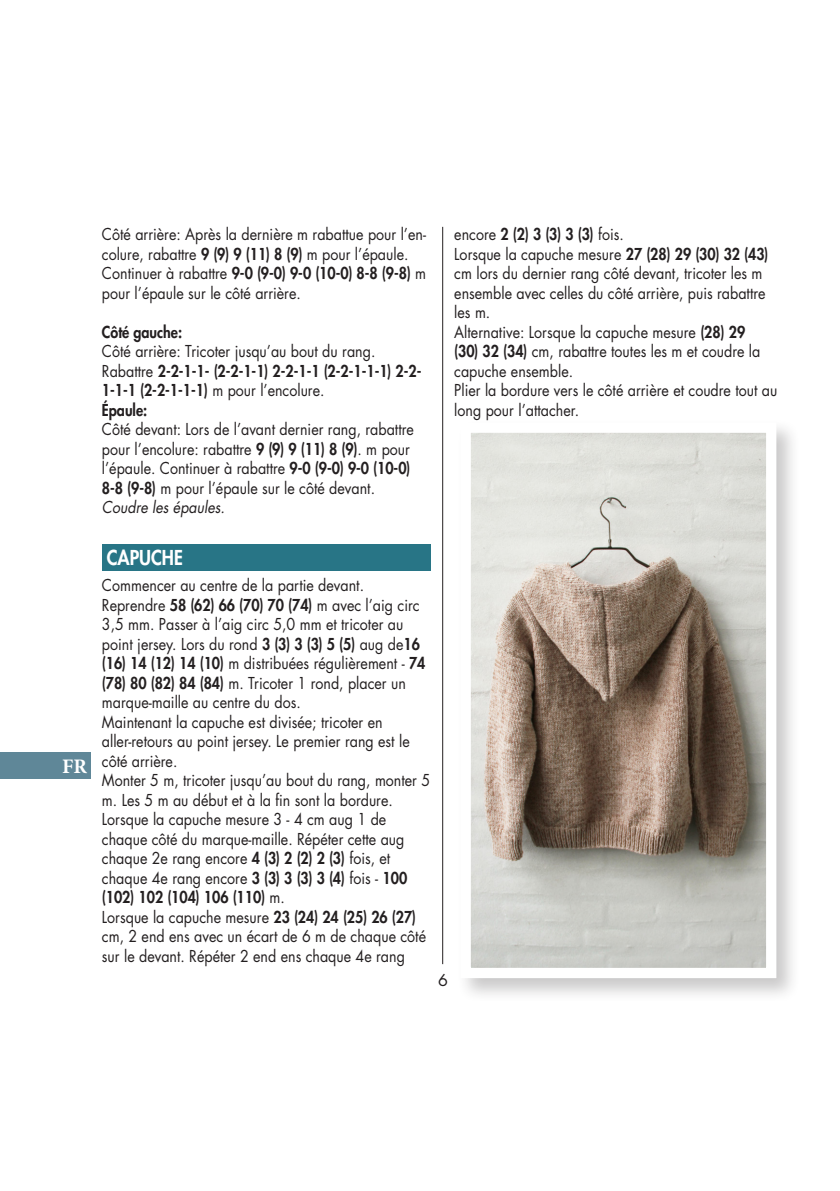
<style>
.page{position:relative;width:840px;height:1191px;background:#fff}
.page>*{position:absolute;margin:0;border:0;box-sizing:border-box;transform-origin:0 0}
.t1{font:700 20.6px "Minion Pro";color:#fff}
.t2{font:800 20px "Futura Std";color:#fff;scale:.9 1}
.t3{font:16px/19.6px "Futura Std";color:#231f20;scale:.89 1}
.t4{font:800 16px/19.6px "Futura Std";color:#231f20;scale:.89 1}
.t5{font:italic 16px "Futura Std";color:#231f20;scale:.89 1}
.t6{font:16px "Futura Std";color:#231f20}
.s1{font-weight:800}
.s2{font-weight:400}
</style>
<div class="page">
<hr style="left:442px;top:227px;width:1px;height:737px;background:#231f20">
<div style="left:102px;top:544px;width:328px;height:26px;background:#287586"></div>
<div style="left:456px;top:419px;width:344px;height:583px;background:#231f20;opacity:.24"></div>
<img style="left:471px;top:433px;width:294px;height:534px">
<div style="left:0;top:752px;width:91px;height:26px;background:#5f8798"></div>
<p class="t1" style="left:62px;top:751px;width:27px">FR</p>
<p class="t3" style="left:102px;top:224px;width:365px">Côté arrière: Après la dernière m rabattue pour l’en&shy;colure, rabattre <span class="s1">9 (9) 9 (11) 8 (9)</span> m pour l’épaule.</p>
<p class="t3" style="left:102px;top:263px;width:365px">Continuer à rabattre <span class="s1">9-0 (9-0) 9-0 (10-0) 8-8 (9-8)</span> m pour l’épaule sur le côté arrière.</p>
<p class="t4" style="left:102px;top:322px;width:92px">Côté gauche:</p>
<p class="t3" style="left:102px;top:341px;width:308px">Côté arrière: Tricoter jusqu’au bout du rang.</p>
<p class="t4" style="left:102px;top:361px;width:360px"><span class="s2">Rabattre</span> 2-2-1-1- (2-2-1-1) 2-2-1-1 (2-2-1-1-1) 2-2-<br>1-1-1 (2-2-1-1-1) <span class="s2">m pour l’encolure.</span></p>
<p class="t4" style="left:102px;top:400px;width:52px">Épaule:</p>
<p class="t3" style="left:102px;top:419px;width:352px">Côté devant: Lors de l’avant dernier rang, rabattre pour l’encolure: rabattre <span class="s1">9 (9) 9 (11) 8 (9)</span>. m pour l’épaule. Continuer à rabattre <span class="s1">9-0 (9-0) 9-0 (10-0)<br>8-8 (9-8)</span> m pour l’épaule sur le côté devant.</p>
<p class="t5" style="left:102px;top:497px;width:139px">Coudre les épaules.</p>
<p class="t4" style="left:454px;top:224px;width:192px"><span class="s2">encore</span> 2 (2) 3 (3) 3 (3) <span class="s2">fois.</span></p>
<p class="t3" style="left:454px;top:244px;width:354px">Lorsque la capuche mesure <span class="s1">27 (28) 29 (30) 32 (43) </span>cm lors du dernier rang côté devant, tricoter les m ensemble avec celles du côté arrière, puis rabattre les m.</p>
<p class="t3" style="left:454px;top:322px;width:345px">Alternative: Lorsque la capuche mesure <span class="s1">(28) 29 (30) 32 (34)</span> cm, rabattre toutes les m et coudre la capuche ensemble.</p>
<p class="t3" style="left:454px;top:380px;width:364px">Plier la bordure vers le côté arrière et coudre tout au long pour l’attacher.</p>
<p class="t2" style="left:107px;top:545px;width:86px">CAPUCHE</p>
<p class="t3" style="left:102px;top:575px;width:296px">Commencer au centre de la partie devant.</p>
<p class="t3" style="left:102px;top:595px;width:365px">Reprendre <span class="s1">58 (62) 66 (70) 70 (74)</span> m avec l’aig circ 3,5 mm. Passer à l’aig circ 5,0 mm et tricoter au point jersey. Lors du rond <span class="s1">3 (3) 3 (3) 5 (5)</span> aug de<span class="s1">16 (16) 14 (12) 14 (10)</span> m distribuées régulièrement - <span class="s1">74 (78) 80 (82) 84 (84)</span> m. Tricoter 1 rond, placer un marque-maille au centre du dos.</p>
<p class="t3" style="left:102px;top:712px;width:347px">Maintenant la capuche est divisée; tricoter en aller-retours au point jersey. Le premier rang est le côté arrière.</p>
<p class="t3" style="left:102px;top:770px;width:370px">Monter 5 m, tricoter jusqu’au bout du rang, monter 5 m. Les 5 m au début et à la fin sont la bordure.</p>
<p class="t3" style="left:102px;top:809px;width:341px">Lorsque la capuche mesure 3 - 4 cm aug 1 de chaque côté du marque-maille. Répéter cette aug</p>
<p class="t3" style="left:102px;top:848px;width:325px">chaque 2e rang encore <span class="s1">4 (3) 2 (2) 2 (3)</span> fois, et</p>
<p class="t4" style="left:102px;top:868px;width:344px"><span class="s2">chaque 4e rang encore</span> 3 (3) 3 (3) 3 (4) <span class="s2">fois -</span> 100 (102) 102 (104) 106 (110) <span class="s2">m.</span></p>
<p class="t3" style="left:102px;top:907px;width:365px">Lorsque la capuche mesure <span class="s1">23 (24) 24 (25) 26 (27) </span>cm, 2 end ens avec un écart de 6 m de chaque côté sur le devant. Répéter 2 end ens chaque 4e rang</p>
<p class="t6" style="left:438px;top:969px;width:11px">6</p>
</div>
